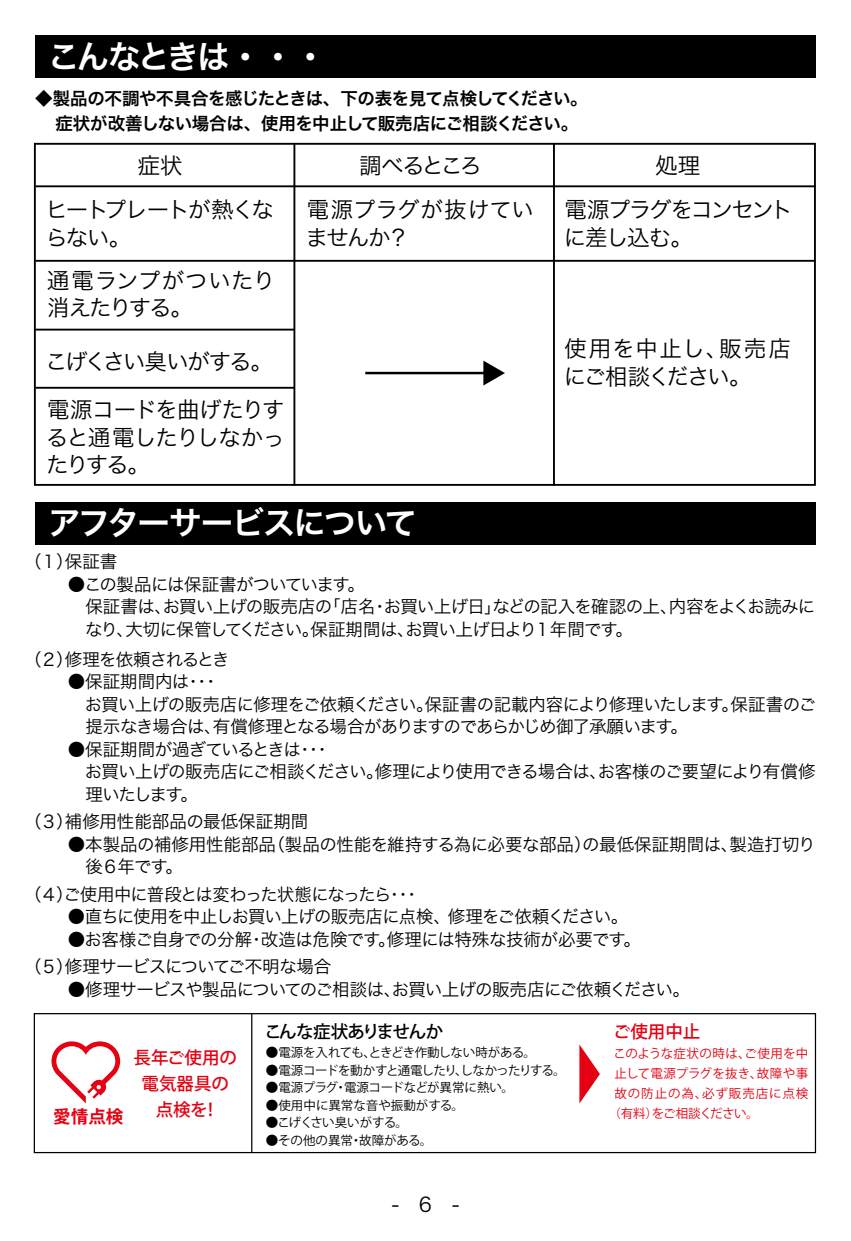
<style>
.page{position:relative;width:851px;height:1241px;background:#fff}
.page>*{position:absolute;margin:0;border:0;box-sizing:border-box;transform-origin:0 0}
.t1{font:32.5px "Hira Kaku Pro W6";letter-spacing:-.065em;color:#fff}
.t2{font:22.5px/48.5px "Hira Kaku Pro W3";letter-spacing:-.055em;color:#000}
.t3{font:22.5px/27.5px "Hira Kaku Pro W3";letter-spacing:.01em;color:#000}
.t4{font:22.5px/27.5px "Hira Kaku Pro W3";letter-spacing:-.03em;color:#000}
.t5{font:22.5px/27.5px "Hira Kaku Pro W3";letter-spacing:-.075em;color:#000}
.t6{font:22.5px/27.5px "Hira Kaku Pro W3";letter-spacing:-.08em;color:#000}
.t7{font:22.5px/27.5px "Hira Kaku Pro W3";letter-spacing:-.02em;color:#000}
.t8{font:20px "Hira Kaku Pro W3";color:#000}
.t9{font:17.5px/22.5px "Hira Kaku Pro W3";letter-spacing:-.035em;color:#000}
.t10{font:17.5px/25px "Hira Kaku Pro N W6";letter-spacing:-.035em;color:#000}
.t11{font:17.5px/22.5px "Hira Kaku Pro W3";letter-spacing:-.015em;color:#000}
.t12{font:500 17.5px/26.2px "Koz Go Pro";color:#e50012;text-align:center}
.t13{font:17.5px "Hira Kaku Pro W3";color:#000}
.t14{font:17.5px "Hira Kaku Pro W3";letter-spacing:-.055em;color:#000}
.t15{font:500 17.5px "Koz Go Pro";letter-spacing:-.05em;color:#000}
.t16{font:700 17.5px "Koz Go Pro";color:#e50012}
.t17{font:12.5px "Koz Go Pro";letter-spacing:-.02em;color:#000}
.t18{font:12.5px "Koz Go Pro";letter-spacing:-.05em;color:#000}
.t19{font:12.5px "Koz Go Pro";letter-spacing:.03em;color:#e50012}
.t20{font:12.5px "Koz Go Pro";color:#000}
.t21{font:12.5px "Koz Go Pro";letter-spacing:.07em;color:#e50012}
.t22{font:12.5px "Koz Go Pro";letter-spacing:-.04em;color:#e50012}
</style>
<div class="page">
<div style="left:34px;top:1013px;width:782px;height:140px;border:1px solid #000"></div>
<div style="left:35px;top:502px;width:780px;height:43px;background:#000"></div>
<div style="left:35px;top:35px;width:780px;height:43px;background:#000"></div>
<hr style="left:35px;top:185px;width:780px;height:2px;background:#000">
<hr style="left:35px;top:260px;width:780px;height:2px;background:#000">
<hr style="left:35px;top:329px;width:260px;height:2px;background:#000">
<hr style="left:35px;top:387px;width:260px;height:2px;background:#000">
<hr style="left:293px;top:144px;width:2px;height:342px;background:#000">
<hr style="left:553px;top:144px;width:2px;height:342px;background:#000">
<div style="left:34px;top:143px;width:781px;height:343px;border:2px solid #000"></div>
<hr style="left:365px;top:372px;width:122px;height:2px;background:#000">
<svg style="left:483px;top:361px;width:22px;height:25px"></svg>
<svg style="left:51px;top:1041px;width:69px;height:62px"></svg>
<svg style="left:579px;top:1044px;width:21px;height:60px"></svg>
<hr style="left:251px;top:1014px;width:1px;height:139px;background:#000">
<h1 class="t1" style="left:48px;top:27px;width:281px">こんなときは・・・</h1>
<p class="t10" style="left:55px;top:85px;width:533px;text-indent:-20px">◆製品の不調や不具合を感じたときは、下の表を見て点検してください。症状が改善しない場合は、使用を中止して販売店にご相談ください。</p>
<p class="t2" style="left:138px;top:140px;width:46px">症状</p>
<p class="t2" style="left:359px;top:140px;width:124px">調べるところ</p>
<p class="t2" style="left:655px;top:140px;width:46px">処理</p>
<p class="t6" style="left:46px;top:194px;width:230px">ヒートプレートが熱くならない。</p>
<p class="t4" style="left:47px;top:265px;width:230px">通電ランプがついたり消えたりする。</p>
<p class="t2" style="left:45px;top:335px;width:241px">こげくさい臭いがする。電源コードを曲げたりす</p>
<p class="t2" style="left:46px;top:422px;width:241px;line-height:27.5px">ると通電したりしなかったりする。</p>
<p class="t7" style="left:305px;top:194px;width:230px">電源プラグが抜けていませんか？</p>
<p class="t5" style="left:564px;top:194px;width:230px">電源プラグをコンセントに差し込む。</p>
<p class="t3" style="left:564px;top:333px;width:228px">使用を中止し、販売店にご相談ください。</p>
<h1 class="t1" style="left:48px;top:494px;width:370px">アフターサービスについて</h1>
<p class="t9" style="left:24px;top:549px;width:95px">（１）保証書</p>
<p class="t9" style="left:68px;top:572px;width:748px">●この製品には保証書がついています。<br>　保証書は、お買い上げの販売店の「店名・お買い上げ日」などの記入を確認の上、内容をよくお読みに　なり、大切に保管してください。保証期間は、お買い上げ日より１年間です。</p>
<p class="t14" style="left:24px;top:644px;width:207px">（２）修理を依頼されるとき</p>
<p class="t9" style="left:68px;top:669px;width:749px">●保証期間内は・・・<br>　お買い上げの販売店に修理をご依頼ください。保証書の記載内容により修理いたします。保証書のご　提示なき場合は、有償修理となる場合がありますのであらかじめ御了承願います。</p>
<p class="t9" style="left:68px;top:737px;width:749px">●保証期間が過ぎているときは・・・<br>　お買い上げの販売店にご相談ください。修理により使用できる場合は、お客様のご要望により有償修　理いたします。</p>
<p class="t13" style="left:24px;top:806px;width:285px">（３）補修用性能部品の最低保証期間</p>
<p class="t11" style="left:68px;top:832px;width:749px">●本製品の補修用性能部品（製品の性能を維持する為に必要な部品）の最低保証期間は、製造打切り　後６年です。</p>
<p class="t9" style="left:24px;top:882px;width:398px">（４）ご使用中に普段とは変わった状態になったら・・・</p>
<p class="t9" style="left:68px;top:904px;width:562px">●直ちに使用を中止しお買い上げの販売店に点検、修理をご依頼ください。</p>
<p class="t9" style="left:24px;top:924px;width:618px;line-height:27.5px;text-indent:44px">●お客様ご自身での分解・改造は危険です。修理には特殊な技術が必要です。（５）修理サービスについてご不明な場合</p>
<p class="t9" style="left:68px;top:977px;width:623px">●修理サービスや製品についてのご相談は、お買い上げの販売店にご依頼ください。</p>
<p class="t16" style="left:53px;top:1105px;width:71px">愛情点検</p>
<p class="t12" style="left:133px;top:1045px;width:105px">長年ご使用の電気器具の点検を！</p>
<p class="t15" style="left:264px;top:1021px;width:180px">こんな症状ありませんか</p>
<p class="t17" style="left:266px;top:1045px;width:271px">●電源を入れても、ときどき作動しない時がある。</p>
<p class="t18" style="left:266px;top:1062px;width:301px">●電源コードを動かすと通電したり、しなかったりする。</p>
<p class="t17" style="left:266px;top:1080px;width:250px">●電源プラグ・電源コードなどが異常に熱い。</p>
<p class="t20" style="left:266px;top:1097px;width:200px">●使用中に異常な音や振動がする。</p>
<p class="t18" style="left:266px;top:1115px;width:143px">●こげくさい臭いがする。</p>
<p class="t20" style="left:266px;top:1132px;width:168px">●その他の異常・故障がある。</p>
<p class="t8" style="left:391px;top:1186px;width:69px">- 6 -</p>
<p class="t12" style="left:613px;top:1020px;width:89px">ご使用中止</p>
<p class="t19" style="left:613px;top:1046px;width:196px">このような症状の時は、ご使用を中</p>
<p class="t19" style="left:614px;top:1066px;width:195px">止して電源プラグを抜き、故障や事</p>
<p class="t21" style="left:614px;top:1086px;width:195px">故の防止の為、必ず販売店に点検</p>
<p class="t22" style="left:608px;top:1106px;width:152px">（有料）をご相談ください。</p>
</div>
